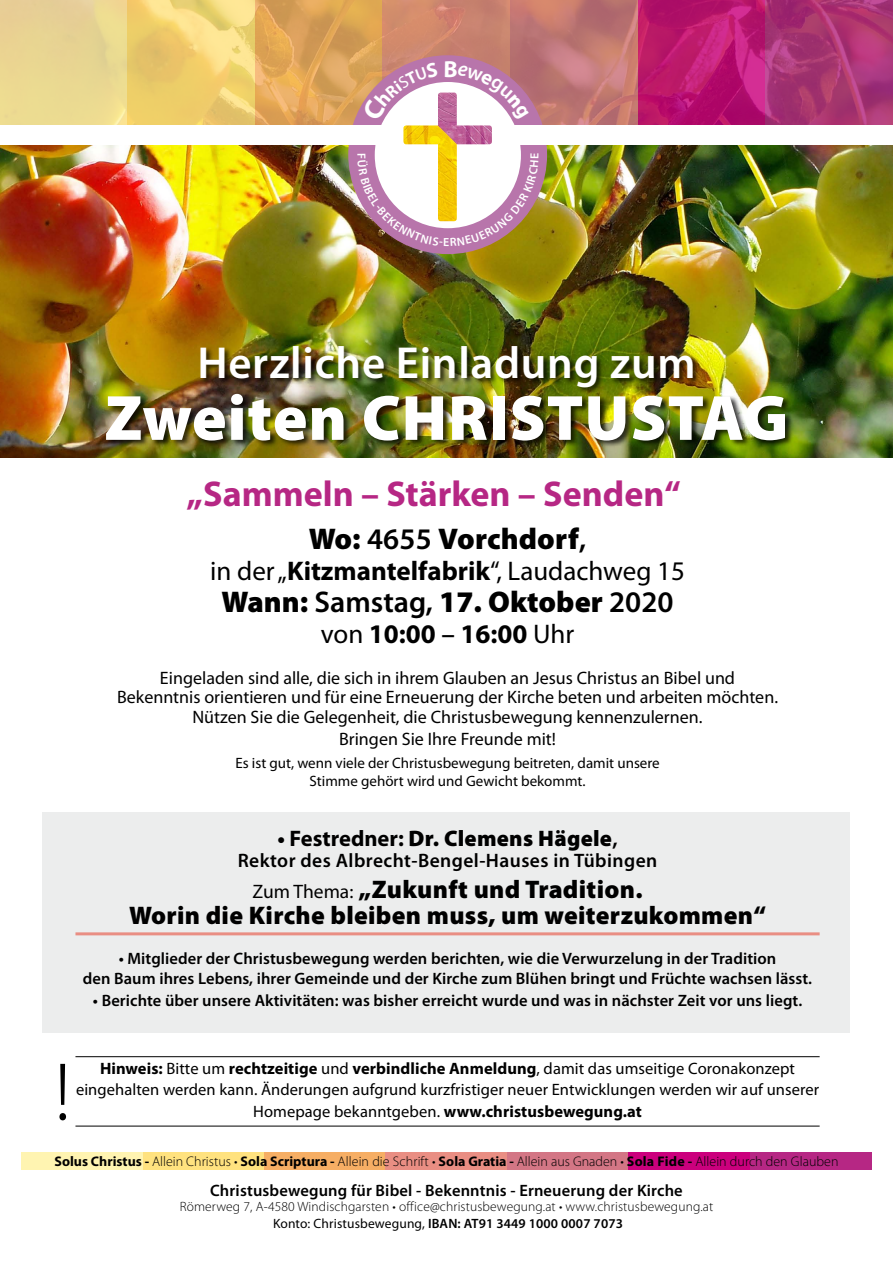
<style>
.page{position:relative;width:893px;height:1263px;background:#fff}
.page>*{position:absolute;margin:0;border:0;box-sizing:border-box;transform-origin:0 0}
.t1{font:300 82.5px "Myriad Pro";color:#000}
.t2{font:900 64.5px "Myriad Pro";letter-spacing:.015em;color:#fff}
.t3{font:600 45px "Myriad Pro";letter-spacing:.015em;color:#fff}
.t4{font:700 36px "Myriad Pro";color:#b62784}
.t5{font:900 30px "Myriad Pro";color:#000}
.t6{font:27px "Myriad Pro";color:#000}
.t7{font:700 27px "Myriad Pro";color:#000}
.t8{font:900 25.5px/25.5px "Myriad Pro";letter-spacing:.01em;color:#000;text-align:center}
.t9{font:900 22.5px "Myriad Pro";letter-spacing:.01em;color:#000}
.t10{font:600 19.5px "Myriad Pro";letter-spacing:.02em;color:#000}
.t11{font:18px/19.5px "Myriad Pro";color:#000;text-align:center}
.t12{font:600 16.5px/19.5px "Myriad Pro";letter-spacing:.005em;color:#000;text-align:center}
.t13{font:16.5px/21px "Myriad Pro";letter-spacing:.005em;color:#000;text-align:center}
.t14{font:700 16.5px "Myriad Pro";letter-spacing:.005em;color:#000}
.t15{font:15px/18px "Myriad Pro";color:#000;text-align:center}
.t16{font:300 13.95px "Myriad Pro";letter-spacing:.005em;color:#000}
.t17{font:300 13.5px/16.5px "Myriad Pro";letter-spacing:.01em;color:#000;text-align:center}
.s1{font-weight:600}
.s2{font-weight:700}
.s3{font-weight:400}
.s4{font-weight:400;font-size:19.5px}
</style>
<div class="page">
<img style="left:0;top:145px;width:893px;height:313px">
<div style="left:21px;top:1153px;width:122px;height:17px;background:#fff4b1"></div>
<div style="left:143px;top:1153px;width:121px;height:17px;background:#ffe27f"></div>
<div style="left:264px;top:1153px;width:122px;height:17px;background:#f6ae64"></div>
<div style="left:386px;top:1153px;width:121px;height:17px;background:#e98e83"></div>
<div style="left:507px;top:1153px;width:122px;height:17px;background:#d37685"></div>
<div style="left:629px;top:1153px;width:121px;height:17px;background:#cb007d"></div>
<div style="left:750px;top:1153px;width:122px;height:17px;background:#b62784"></div>
<div style="left:0;top:0;width:128px;height:138px;background:#ead791"></div>
<svg style="left:128px;top:0;width:127px;height:125px;background:#f0d173"></svg>
<svg style="left:255px;top:0;width:128px;height:125px;background:#dea459"></svg>
<div style="left:383px;top:0;width:127px;height:138px;background:#cc856e"></div>
<svg style="left:510px;top:0;width:128px;height:125px;background:#c07773"></svg>
<svg style="left:638px;top:0;width:127px;height:125px;background:#bb1670"></svg>
<svg style="left:765px;top:0;width:128px;height:125px;background:#a93574"></svg>
<div style="left:348px;top:55px;width:199px;height:199px;background:#b875ab;border-radius:50%"></div>
<div style="left:375px;top:82px;width:146px;height:146px;background:#fff;border-radius:50%"></div>
<div style="left:0;top:125px;width:893px;height:19px;background:#fff"></div>
<img style="left:403px;top:93px;width:89px;height:60px">
<div style="left:200px;top:345px;width:500px;height:50px;background:#000;opacity:.75"></div>
<div style="left:106px;top:393px;width:687px;height:55px;background:#000;opacity:.75"></div>
<div style="left:43px;top:812px;width:807px;height:220px;background:#eceded"></div>
<hr style="left:75px;top:932px;width:745px;height:3px;background:#e98e83">
<hr style="left:75px;top:1056px;width:745px;height:1px;background:#000">
<hr style="left:75px;top:1126px;width:745px;height:1px;background:#000">
<svg style="left:357px;top:153px;width:182px;height:93px"></svg>
<svg style="left:362px;top:63px;width:76px;height:59px"></svg>
<svg style="left:445px;top:61px;width:84px;height:60px"></svg>
<h3 class="t3" style="left:197px;top:334px;width:499px">Herzliche Einladung zum</h3>
<h2 class="t2" style="left:105px;top:375px;width:685px">Zweiten CHRISTUSTAG</h2>
<h3 class="t4" style="left:187px;top:471px;width:496px">„Sammeln – Stärken – Senden“</h3>
<h3 class="t5" style="left:309px;top:519px;width:279px">Wo: <span class="s1">4655</span> Vorchdorf<span class="s1">,</span></h3>
<h3 class="t6" style="left:210px;top:554px;width:476px">in der „<span class="s2">Kitzmantelfabrik</span>“, Laudachweg 15</h3>
<h3 class="t5" style="left:222px;top:582px;width:453px">Wann: <span class="s1">Samstag,</span> 17. Oktober <span class="s1">2020</span></h3>
<h3 class="t7" style="left:321px;top:616px;width:255px"><span class="s3">von</span> 10:00 <span class="s1">–</span> 16:00 <span class="s3">Uhr</span></h3>
<p class="t11" style="left:117px;top:668px;width:662px">Eingeladen sind alle, die sich in ihrem Glauben an Jesus Christus an Bibel und<br>Bekenntnis orientieren und für eine Erneuerung der Kirche beten und arbeiten möchten.<br>Nützen Sie die Gelegenheit, die Christusbewegung kennenzulernen.</p>
<p class="t11" style="left:339px;top:729px;width:218px">Bringen Sie Ihre Freunde mit!</p>
<p class="t15" style="left:235px;top:753px;width:426px">Es ist gut, wenn viele der Christusbewegung beitreten, damit unsere<br>Stimme gehört wird und Gewicht bekommt.</p>
<h3 class="t9" style="left:277px;top:823px;width:342px"><span class="s2">• Festredner:</span> Dr. Clemens Hägele<span class="s1">,</span></h3>
<p class="t10" style="left:238px;top:848px;width:421px">Rektor des Albrecht-Bengel-Hauses in Tübingen</p>
<h3 class="t8" style="left:129px;top:876px;width:638px"><span class="s4">Zum Thema:</span> „Zukunft und Tradition.<br>Worin die Kirche bleiben muss, um weiterzukommen“</h3>
<p class="t12" style="left:83px;top:949px;width:731px">• Mitglieder der Christusbewegung werden berichten, wie die Verwurzelung in der Tradition<br>den Baum ihres Lebens, ihrer Gemeinde und der Kirche zum Blühen bringt und Früchte wachsen lässt.</p>
<p class="t12" style="left:93px;top:991px;width:711px">• Berichte über unsere Aktivitäten: was bisher erreicht wurde und was in nächster Zeit vor uns liegt.</p>
<h1 class="t1" style="left:54px;top:1042px;width:19px">!</h1>
<p class="t13" style="left:76px;top:1057px;width:745px"><span class="s2">Hinweis:</span> Bitte um <span class="s2">rechtzeitige</span> und <span class="s2">verbindliche Anmeldung</span>, damit das umseitige Coronakonzept eingehalten werden kann. Änderungen aufgrund kurzfristiger neuer Entwicklungen werden wir auf unserer</p>
<p class="t14" style="left:253px;top:1101px;width:390px"><span class="s3">Homepage bekanntgeben.</span> www.christusbewegung.at</p>
<p class="t16" style="left:54px;top:1153px;width:786px"><span class="s2">Solus Christus -</span> Allein Christus • <span class="s2">Sola Scriptura -</span> Allein die Schrift • <span class="s2">Sola Gratia -</span> Allein aus Gnaden • <span class="s2">Sola Fide -</span> Allein durch den Glauben</p>
<p class="t12" style="left:210px;top:1180px;width:474px">Christusbewegung für Bibel - Bekenntnis - Erneuerung der Kirche</p>
<p class="t17" style="left:180px;top:1198px;width:535px">Römerweg 7, A-4580 Windischgarsten • office@christusbewegung.at • www.christusbewegung.at<br><span class="s3">Konto: Christusbewegung,</span> <span class="s1">IBAN: AT91 3449 1000 0007 7073</span></p>
</div>
